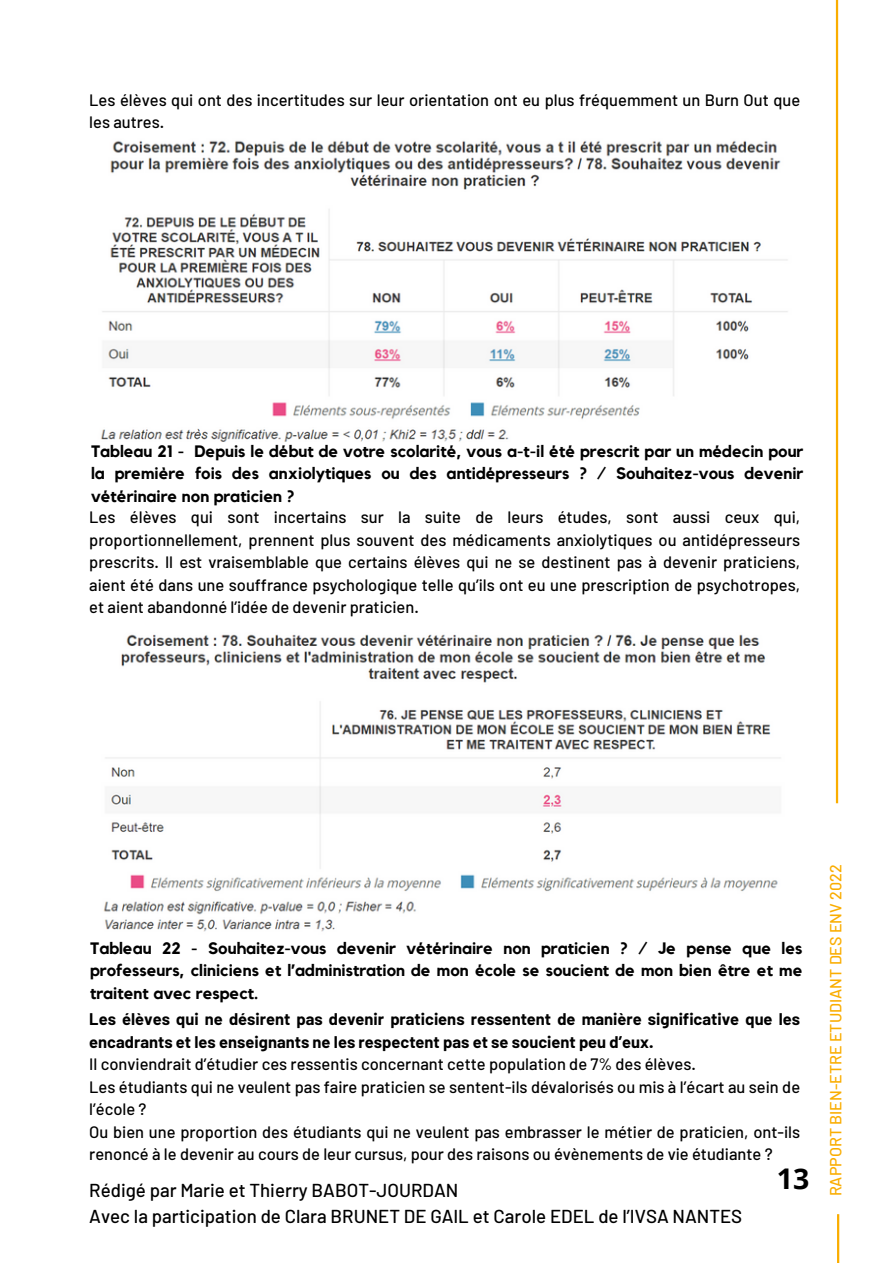
<style>
.page{position:relative;width:893px;height:1264px;background:#fff}
.page>*{position:absolute;margin:0;border:0;box-sizing:border-box;transform-origin:0 0}
.t1{font:700 28.5px "Open Sans";color:#000}
.t2{font:500 18.75px "Barlow";color:#000}
.t3{font:500 16.5px/22.5px "Barlow";color:#000}
.t4{font:700 16.5px/22.5px "Kollektif";color:#000;text-align:justify}
.t5{font:700 16.5px/22.5px "Barlow";color:#000}
.t6{font:500 16.05px "Barlow";color:#faad00}
</style>
<div class="page">
<hr style="left:835px;top:0;width:3px;height:803px;background:#faad00">
<hr style="left:837px;top:1214px;width:2px;height:48px;background:#faad00">
<img style="left:100px;top:141px;width:688px;height:301px">
<img style="left:103px;top:634px;width:678px;height:298px">
<p class="t3" style="left:89px;top:88px;width:712px">Les élèves qui ont des incertitudes sur leur orientation ont eu plus fréquemment un Burn Out que les autres.</p>
<p class="t4" style="left:91px;top:440px;width:713px">Tableau 21 - Depuis le début de votre scolarité, vous a-t-il été prescrit par un médecin pour la première fois des anxiolytiques ou des antidépresseurs ? / Souhaitez-vous devenir vétérinaire non praticien ?</p>
<p class="t3" style="left:89px;top:505px;width:712px;text-align:justify">Les élèves qui sont incertains sur la suite de leurs études, sont aussi ceux qui, proportionnellement, prennent plus souvent des médicaments anxiolytiques ou antidépresseurs prescrits. Il est vraisemblable que certains élèves qui ne se destinent pas à devenir praticiens, aient été dans une souffrance psychologique telle qu’ils ont eu une prescription de psychotropes, et aient abandonné l’idée de devenir praticien.</p>
<p class="t4" style="left:90px;top:937px;width:713px">Tableau 22 - Souhaitez-vous devenir vétérinaire non praticien ? / Je pense que les professeurs, cliniciens et l’administration de mon école se soucient de mon bien être et me traitent avec respect.</p>
<p class="t5" style="left:89px;top:1007px;width:712px">Les élèves qui ne désirent pas devenir praticiens ressentent de manière significative que les encadrants et les enseignants ne les respectent pas et se soucient peu d’eux.</p>
<p class="t3" style="left:89px;top:1052px;width:608px">Il conviendrait d’étudier ces ressentis concernant cette population de 7% des élèves.</p>
<p class="t3" style="left:89px;top:1074px;width:712px">Les étudiants qui ne veulent pas faire praticien se sentent-ils dévalorisés ou mis à l’écart au sein de l’école ?</p>
<p class="t3" style="left:89px;top:1119px;width:712px">Ou bien une proportion des étudiants qui ne veulent pas embrasser le métier de praticien, ont-ils renoncé à le devenir au cours de leur cursus, pour des raisons ou évènements de vie étudiante ?</p>
<p class="t2" style="left:89px;top:1178px;width:370px">Rédigé par Marie et Thierry BABOT-JOURDAN</p>
<p class="t2" style="left:89px;top:1203px;width:654px">Avec la participation de Clara BRUNET DE GAIL et Carole EDEL de l’IVSA NANTES</p>
<p class="t1" style="left:776px;top:1158px;width:34px">13</p>
<p class="t6" style="left:825px;top:1196px;width:333px;rotate:-90deg">RAPPORT BIEN-ETRE ETUDIANT DES ENV 2022</p>
</div>
